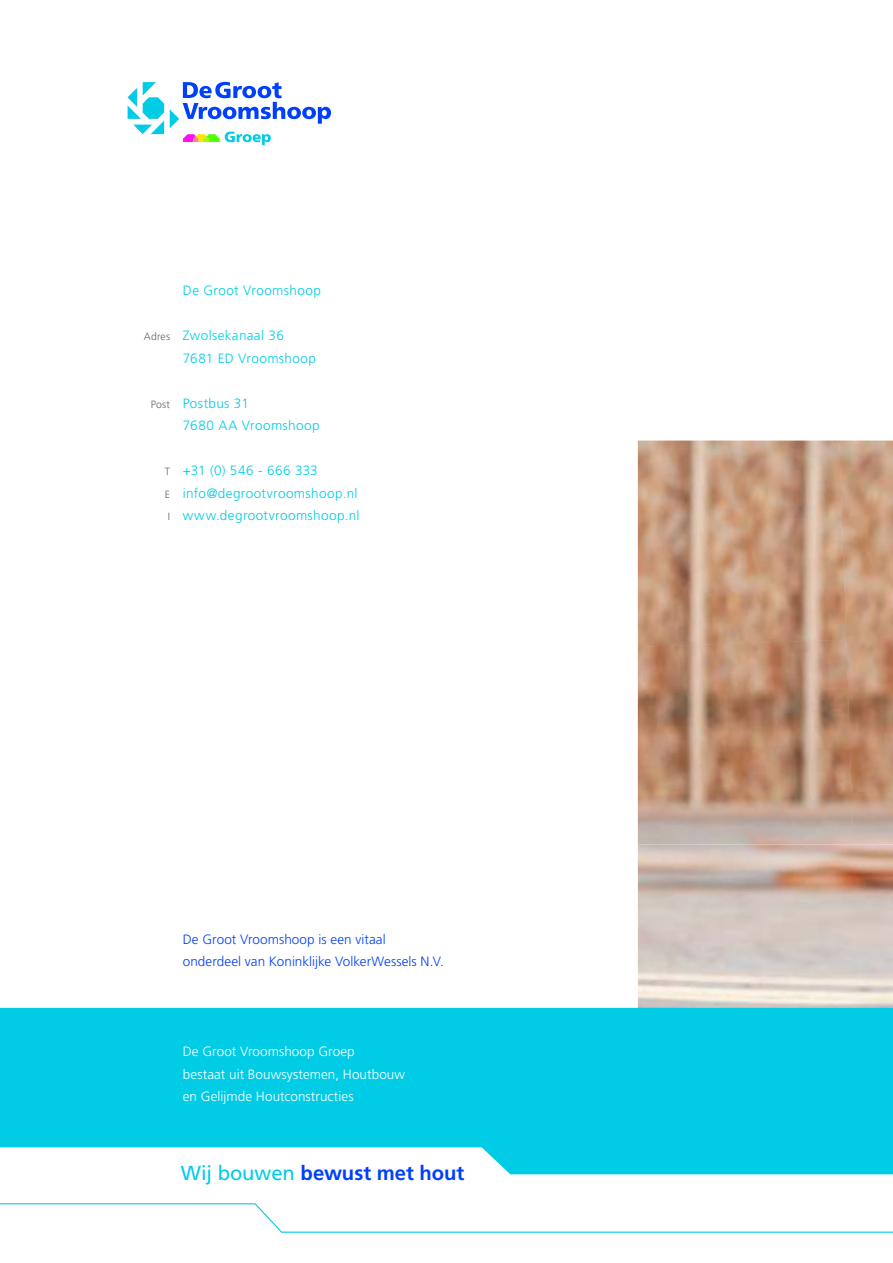
<style>
.page{position:relative;width:893px;height:1263px;background:#fff}
.page>*{position:absolute;margin:0;border:0;box-sizing:border-box;transform-origin:0 0}
.t1{font:700 20.25px "Frutiger LT Std";letter-spacing:-.005em;color:#0040fa}
.t2{font:300 13.5px/22.5px "Frutiger LT Std";letter-spacing:.03em;color:#00cce6}
.t3{font:300 13.5px/22.5px "Frutiger LT Std";letter-spacing:.005em;color:#fff}
.t4{font:300 13.5px/22.5px "Frutiger LT Std";color:#0040fa}
.t5{font:300 10.5px/22.5px "Frutiger LT Std";letter-spacing:.015em;color:#666;text-align:justify}
.s1{font-weight:400;color:#00cce6}
</style>
<div class="page">
<img style="left:638px;top:844px;width:255px;height:164px">
<img style="left:638px;top:441px;width:201px;height:198px">
<img style="left:839px;top:441px;width:54px;height:403px">
<img style="left:638px;top:639px;width:216px;height:205px">
<svg style="left:0;top:1008px;width:893px;height:166px;fill:#00cce6"></svg>
<svg style="left:0;top:1203px;width:893px;height:30px"></svg>
<svg style="left:128px;top:82px;width:36px;height:52px"></svg>
<svg style="left:170px;top:82px;width:161px;height:63px"></svg>
<p class="t5" style="left:144px;top:326px;width:28px">Adres</p>
<p class="t5" style="left:151px;top:393px;width:21px">Post</p>
<p class="t5" style="left:165px;top:461px;width:7px">T E I</p>
<p class="t2" style="left:183px;top:280px;width:139px">De Groot Vroomshoop</p>
<p class="t2" style="left:183px;top:325px;width:135px">Zwolsekanaal 36<br>7681 ED Vroomshoop</p>
<p class="t2" style="left:183px;top:393px;width:138px">Postbus 31<br>7680 AA Vroomshoop</p>
<p class="t2" style="left:183px;top:460px;width:178px">+31 (0) 546 - 666 333 info@degrootvroomshoop.nl www.degrootvroomshoop.nl</p>
<p class="t4" style="left:183px;top:929px;width:262px">De Groot Vroomshoop is een vitaal onderdeel van Koninklijke VolkerWessels N.V.</p>
<p class="t3" style="left:183px;top:1041px;width:224px">De Groot Vroomshoop Groep<br>bestaat uit Bouwsystemen, Houtbouw en Gelijmde Houtconstructies</p>
<h1 class="t1" style="left:181px;top:1164px;width:285px"><span class="s1">Wij bouwen</span> bewust met hout</h1>
</div>
